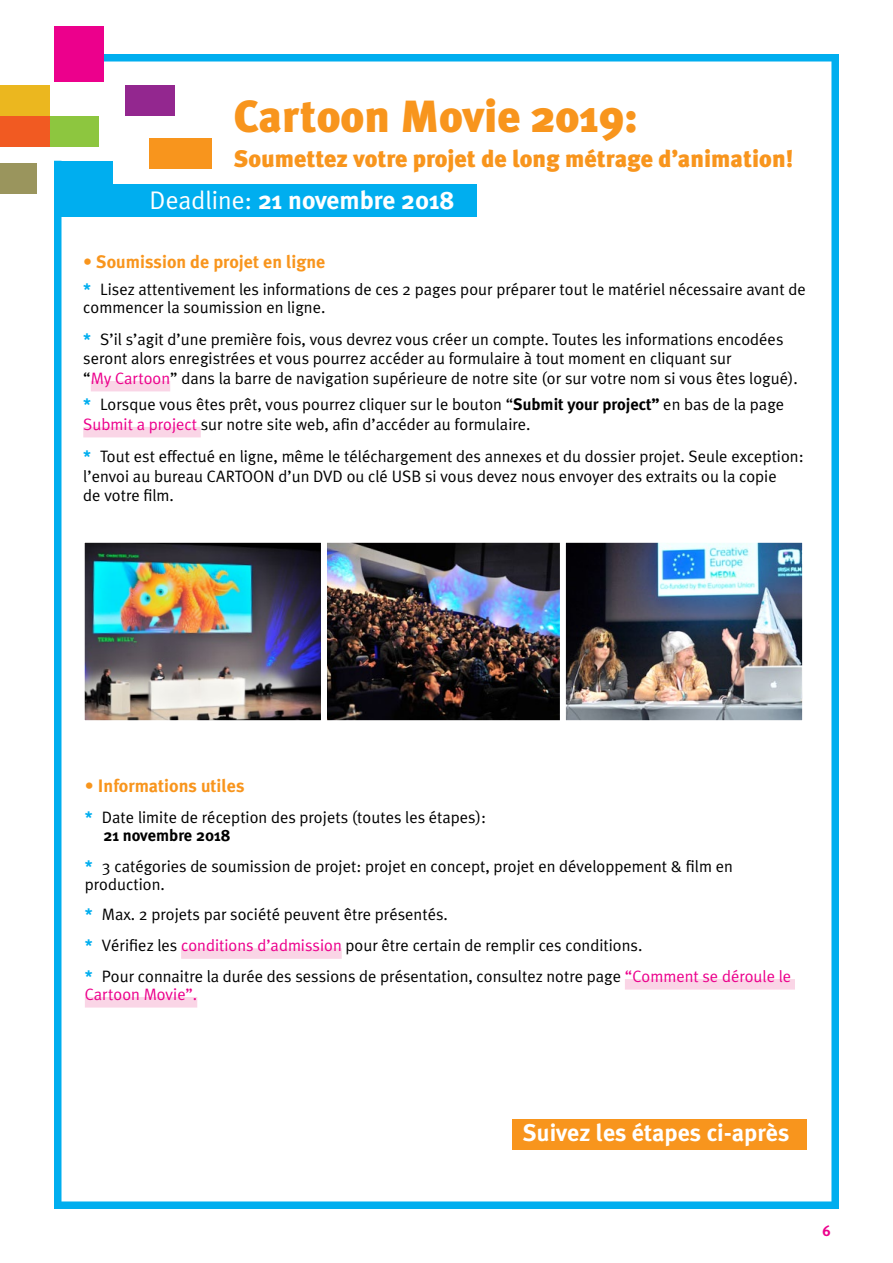
<style>
.page{position:relative;width:893px;height:1263px;background:#fff}
.page>*{position:absolute;margin:0;border:0;box-sizing:border-box;transform-origin:0 0}
.t1{font:900 45px "Meta Plus";color:#f8951d}
.t2{font:700 25.5px "Meta Plus";color:#fff}
.t3{font:900 24px "Meta Plus";color:#f8951d}
.t4{font:700 24px "Meta Plus";color:#fff}
.t5{font:700 18px "Meta Plus";color:#f8951d}
.t6{font:16.5px/19.5px "Meta Plus Normal";color:#000}
.t7{font:700 16.5px "Meta Plus";color:#000}
.t8{font:16.5px "Meta Plus Normal";color:#ec008c}
.t9{font:15px "Meta Plus Bold Caps";color:#ec008c}
.s1{font-family:"Meta Plus Normal";font-weight:400}
.s2{font-family:"Meta Plus";font-weight:700;color:#00aeef}
.s3{color:#ec008c}
.s4{font-family:"Meta Plus";font-weight:700}
</style>
<div class="page">
<div style="left:125px;top:86px;width:49px;height:30px;background:#93278f"></div>
<div style="left:0;top:163px;width:37px;height:31px;background:#9a955d"></div>
<div style="left:0;top:86px;width:49px;height:30px;background:#ebb71f"></div>
<div style="left:49px;top:116px;width:50px;height:30px;background:#8dc63f"></div>
<div style="left:150px;top:138px;width:62px;height:30px;background:#f8951d"></div>
<div style="left:54px;top:161px;width:59px;height:56px;background:#00aeef"></div>
<div style="left:0;top:116px;width:49px;height:30px;background:#f15a22"></div>
<div style="left:54px;top:161px;width:8px;height:1048px;background:#00aeef"></div>
<div style="left:831px;top:54px;width:8px;height:1155px;background:#00aeef"></div>
<div style="left:54px;top:1201px;width:785px;height:8px;background:#00aeef"></div>
<div style="left:99px;top:54px;width:740px;height:8px;background:#00aeef"></div>
<div style="left:54px;top:26px;width:49px;height:56px;background:#ec008c"></div>
<div style="left:111px;top:184px;width:366px;height:33px;background:#00aeef"></div>
<div style="left:91px;top:381px;width:79px;height:10px;background:#fad5e6"></div>
<div style="left:83px;top:427px;width:118px;height:10px;background:#fad5e6"></div>
<div style="left:181px;top:948px;width:161px;height:11px;background:#fad5e6"></div>
<div style="left:625px;top:979px;width:170px;height:10px;background:#fad5e6"></div>
<div style="left:85px;top:997px;width:112px;height:10px;background:#fad5e6"></div>
<img style="left:330px;top:542px;width:227px;height:179px">
<img style="left:84px;top:542px;width:246px;height:179px">
<img style="left:557px;top:542px;width:246px;height:179px">
<div style="left:512px;top:1119px;width:294px;height:30px;background:#f8951d"></div>
<h1 class="t1" style="left:234px;top:90px;width:405px">Cartoon Movie 2019:</h1>
<h3 class="t3" style="left:234px;top:144px;width:561px">Soumettez votre projet de long métrage d’animation!</h3>
<h2 class="t2" style="left:150px;top:185px;width:307px"><span class="s1">Deadline:</span> 21 novembre 2018</h2>
<p class="t5" style="left:83px;top:251px;width:244px">• Soumission de projet en ligne</p>
<p class="t6" style="left:83px;top:280px;width:724px;line-height:18px"><span class="s2">*</span> Lisez attentivement les informations de ces 2 pages pour préparer tout le matériel nécessaire avant de commencer la soumission en ligne.</p>
<p class="t6" style="left:83px;top:329px;width:716px"><span class="s2">*</span> S’il s’agit d’une première fois, vous devrez vous créer un compte. Toutes les informations encodées seront alors enregistrées et vous pourrez accéder au formulaire à tout moment en cliquant sur<br>“<span class="s3">My Cartoon</span>” dans la barre de navigation supérieure de notre site (or sur votre nom si vous êtes logué).</p>
<p class="t6" style="left:83px;top:395px;width:702px"><span class="s2">*</span> Lorsque vous êtes prêt, vous pourrez cliquer sur le bouton “<span class="s4">Submit your project”</span> en bas de la page<br><span class="s3">Submit a project</span> sur notre site web, afin d’accéder au formulaire.</p>
<p class="t6" style="left:83px;top:446px;width:722px"><span class="s2">*</span> Tout est effectué en ligne, même le téléchargement des annexes et du dossier projet. Seule exception: l’envoi au bureau CARTOON d’un DVD ou clé USB si vous devez nous envoyer des extraits ou la copie</p>
<p class="t5" style="left:85px;top:775px;width:161px">• Informations utiles</p>
<p class="t6" style="left:85px;top:807px;width:403px"><span class="s2">*</span> Date limite de réception des projets (toutes les étapes):</p>
<p class="t7" style="left:103px;top:826px;width:129px">21 novembre 2018</p>
<p class="t6" style="left:85px;top:857px;width:649px;line-height:18px"><span class="s2">*</span> 3 catégories de soumission de projet: projet en concept, projet en développement &amp; film en production.</p>
<p class="t6" style="left:85px;top:899px;width:708px;line-height:30.8px"><span class="s2">*</span> Max. 2 projets par société peuvent être présentés.<br><span class="s2">*</span> Vérifiez les <span class="s3">conditions d’admission</span> pour être certain de remplir ces conditions.<br><span class="s2">*</span> Pour connaitre la durée des sessions de présentation, consultez notre page <span class="s3">“Comment se déroule le</span></p>
<p class="t8" style="left:85px;top:985px;width:114px">Cartoon Movie”.</p>
<h3 class="t4" style="left:523px;top:1119px;width:268px">Suivez les étapes ci-après</h3>
<p class="t9" style="left:822px;top:1222px;width:10px">6</p>
</div>
